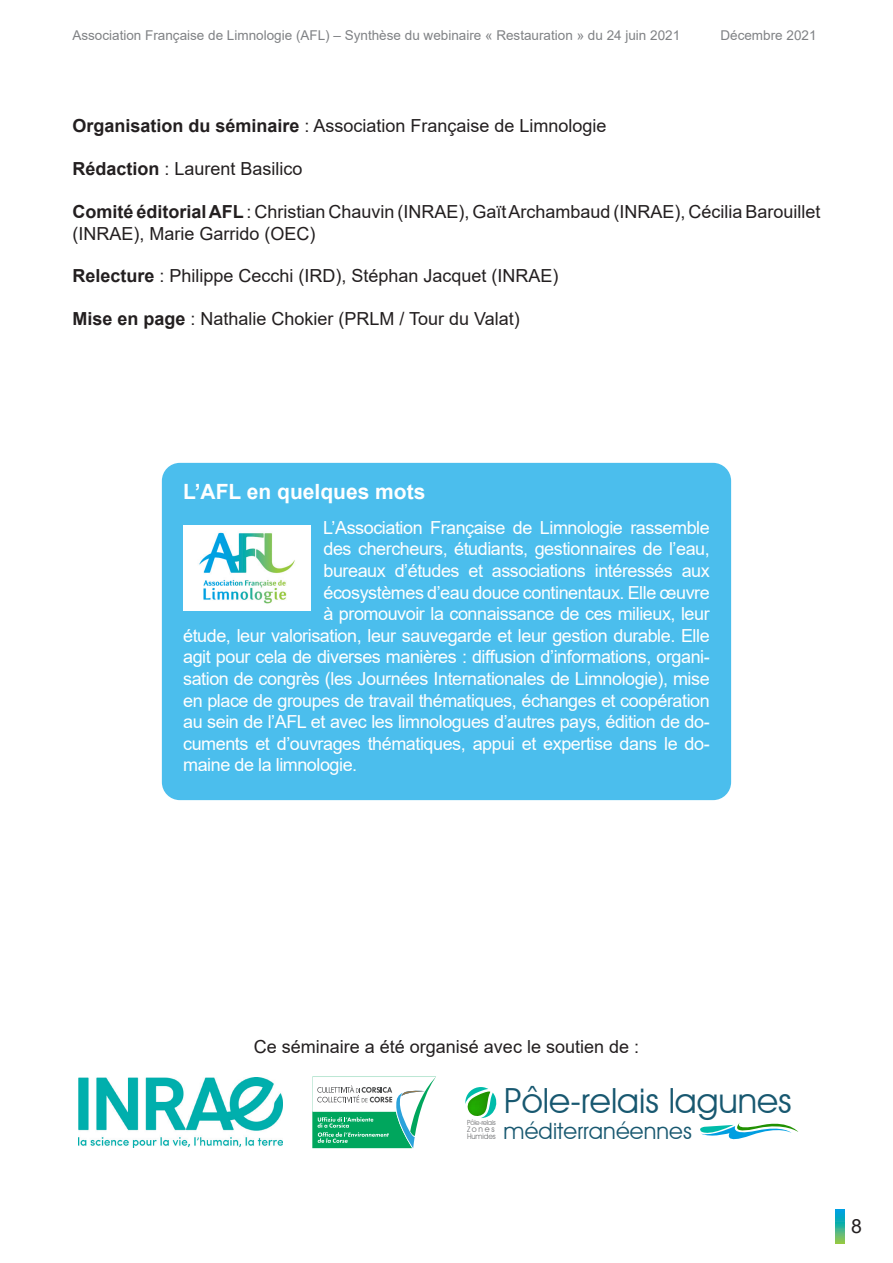
<style>
.page{position:relative;width:893px;height:1263px;background:#fff}
.page>*{position:absolute;margin:0;border:0;box-sizing:border-box;transform-origin:0 0}
.t1{font:34.65px "Avant Garde IT Cby BT";color:#185870}
.t2{font:22.65px "Avant Garde IT Cby BT";letter-spacing:.005em;color:#185870}
.texte_bloc_bleu{font:700 21px "Arial";color:#fff}
.t3{font:19.5px "Arial";color:#231f20}
.texte_bloc_bleu-2{font:18px "Arial";letter-spacing:-.025em;color:#fff}
.t4{font:18px/21.6px "Arial";color:#231f20}
.t5{font:13.5px "Arial";color:#808285}
.t6{font:8.4px "Avant Garde IT Cby BT";color:#707173;scale:.96 1}
.t7{font:7.8px "Avant Garde IT Cby BT";letter-spacing:-.015em;color:#707173;scale:.96 1}
.t8{font:7.05px "Avant Garde IT Cby BT";letter-spacing:-.025em;color:#707173;scale:.96 1}
.s1{font-weight:700}
.s2{font-size:7.5px}
</style>
<div class="page">
<svg style="left:836px;top:1210px;width:8px;height:34px"></svg>
<div style="left:162px;top:463px;width:569px;height:337px;background:#4bbeed;border-radius:18px"></div>
<img style="left:183px;top:525px;width:128px;height:85px">
<img style="left:78px;top:1077px;width:204px;height:70px">
<svg style="left:312px;top:1077px;width:124px;height:71px"></svg>
<svg style="left:465px;top:1087px;width:32px;height:31px"></svg>
<svg style="left:700px;top:1123px;width:98px;height:17px"></svg>
<p class="t5" style="left:72px;top:26px;width:609px">Association Française de Limnologie (AFL) – Synthèse du webinaire « Restauration » du 24 juin 2021</p>
<p class="t5" style="left:720px;top:26px;width:98px">Décembre 2021</p>
<p class="t4" style="left:72px;top:115px;width:536px"><span class="s1">Organisation du séminaire</span> : Association Française de Limnologie</p>
<p class="t4" style="left:72px;top:158px;width:232px"><span class="s1">Rédaction</span> : Laurent Basilico</p>
<p class="t4" style="left:72px;top:201px;width:750px"><span class="s1">Comité éditorial AFL</span> : Christian Chauvin (INRAE), Gaït Archambaud (INRAE), Cécilia Barouillet (INRAE), Marie Garrido (OEC)</p>
<p class="t4" style="left:72px;top:265px;width:488px"><span class="s1">Relecture</span> : Philippe Cecchi (IRD), Stéphan Jacquet (INRAE)</p>
<p class="t4" style="left:72px;top:308px;width:449px"><span class="s1">Mise en page</span> : Nathalie Chokier (PRLM / Tour du Valat)</p>
<p class="texte_bloc_bleu" style="left:183px;top:477px;width:244px">L’AFL en quelques mots</p>
<p class="texte_bloc_bleu-2" style="left:323px;top:515px;width:388px">L’Association Française de Limnologie rassemble</p>
<p class="texte_bloc_bleu-2" style="left:323px;top:537px;width:388px">des chercheurs, étudiants, gestionnaires de l’eau,</p>
<p class="texte_bloc_bleu-2" style="left:323px;top:558px;width:388px">bureaux d’études et associations intéressés aux</p>
<p class="texte_bloc_bleu-2" style="left:323px;top:580px;width:388px">écosystèmes d’eau douce continentaux. Elle œuvre</p>
<p class="texte_bloc_bleu-2" style="left:323px;top:601px;width:388px">à promouvoir la connaissance de ces milieux, leur</p>
<p class="texte_bloc_bleu-2" style="left:183px;top:623px;width:528px">étude, leur valorisation, leur sauvegarde et leur gestion durable. Elle</p>
<p class="texte_bloc_bleu-2" style="left:183px;top:645px;width:528px">agit pour cela de diverses manières : diffusion d’informations, organi-</p>
<p class="texte_bloc_bleu-2" style="left:183px;top:666px;width:528px">sation de congrès (les Journées Internationales de Limnologie), mise</p>
<p class="texte_bloc_bleu-2" style="left:183px;top:688px;width:528px">en place de groupes de travail thématiques, échanges et coopération</p>
<p class="texte_bloc_bleu-2" style="left:183px;top:709px;width:528px">au sein de l’AFL et avec les limnologues d’autres pays, édition de do-</p>
<p class="texte_bloc_bleu-2" style="left:183px;top:731px;width:528px">cuments et d’ouvrages thématiques, appui et expertise dans le do-</p>
<p class="texte_bloc_bleu-2" style="left:183px;top:753px;width:176px">maine de la limnologie.</p>
<p class="t4" style="left:254px;top:1035px;width:387px">Ce séminaire a été organisé avec le soutien de :</p>
<p class="t8" style="left:467px;top:1118px;width:31px">Pôle-relais</p>
<p class="t6" style="left:467px;top:1124px;width:30px"><span class="s2">Z</span>ones</p>
<p class="t7" style="left:467px;top:1131px;width:31px">Humides</p>
<p class="t1" style="left:504px;top:1080px;width:289px">Pôle-relais lagunes</p>
<p class="t2" style="left:504px;top:1117px;width:190px">méditerranéennes</p>
<p class="t3" style="left:851px;top:1213px;width:12px">8</p>
</div>
